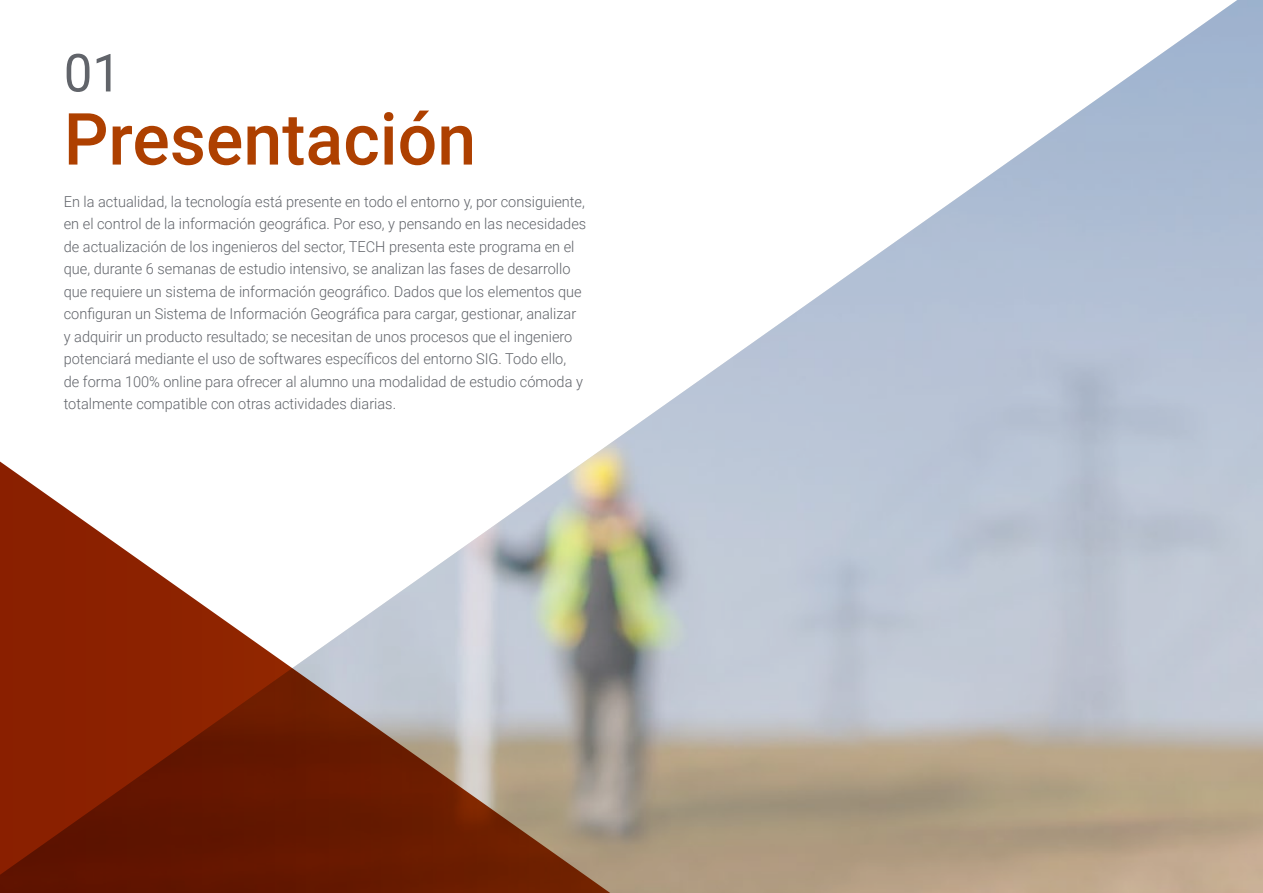
<style>
.page{position:relative;width:1263px;height:893px;background:#fff}
.page>*{position:absolute;margin:0;border:0;box-sizing:border-box;transform-origin:0 0}
.t1{font:500 72px "Roboto";color:#ae4000}
.t2{font:52.5px "Roboto";color:#61646a}
.t3{font:300 15px/22.5px "Roboto";color:#61646a}
</style>
<div class="page">
<img style="left:607px;top:0;width:656px;height:893px">
<svg style="left:0;top:446px;width:640px;height:447px"></svg>
<h2 class="t2" style="left:64px;top:36px;width:59px">01</h2>
<h1 class="t1" style="left:64px;top:89px;width:414px">Presentación</h1>
<p class="t3" style="left:64px;top:190px;width:524px">En la actualidad, la tecnología está presente en todo el entorno y, por consiguiente, en el control de la información geográfica. Por eso, y pensando en las necesidades de actualización de los ingenieros del sector, TECH presenta este programa en el que, durante 6 semanas de estudio intensivo, se analizan las fases de desarrollo que requiere un sistema de información geográfico. Dados que los elementos que configuran un Sistema de Información Geográfica para cargar, gestionar, analizar y adquirir un producto resultado; se necesitan de unos procesos que el ingeniero potenciará mediante el uso de softwares específicos del entorno SIG. Todo ello,<br>de forma 100% online para ofrecer al alumno una modalidad de estudio cómoda y totalmente compatible con otras actividades diarias.</p>
</div>
